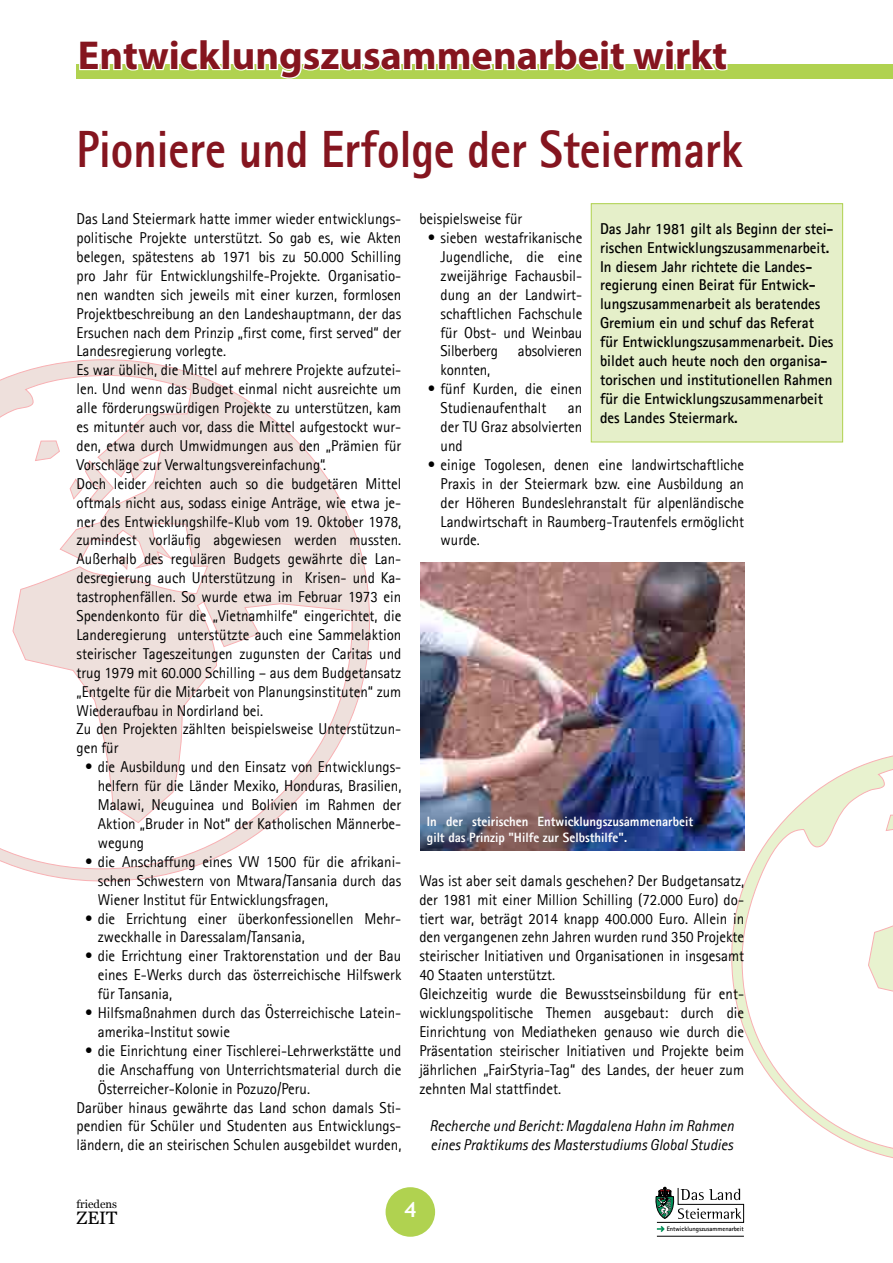
<style>
.page{position:relative;width:893px;height:1263px;background:#fff}
.page>*{position:absolute;margin:0;border:0;box-sizing:border-box;transform-origin:0 0}
.t1{font:800 52.5px "Agfa Rotis Sans Serif";color:#85151f;scale:.86 1}
.t2{font:700 40.5px "Myriad Pro";color:#85151f}
.t3{font:700 21px "Trebuchet MS";color:#fff}
.t4{font:18px "Georgia";color:#000}
.t5{font:15.75px/18.9px "Agfa Rotis Sans Serif";color:#000;text-align:justify;scale:.95 1}
.t6{font:700 15.75px/18.9px "Agfa Rotis Sans Serif";color:#000;scale:.95 1}
.t7{font:italic 15.75px/18.9px "Agfa Rotis Sans Serif";color:#000;scale:.95 1}
.t8{font:800 13.5px/16.2px "Agfa Rotis Sans Serif";color:#fff;scale:.95 1}
.t9{font:11.25px "Georgia";color:#000}
.t10{font:700 6.45px "Agfa Rotis Sans Serif";color:#000}
</style>
<div class="page">
<svg style="left:0;top:359px;width:370px;height:523px"></svg>
<svg style="left:731px;top:750px;width:162px;height:408px"></svg>
<hr style="left:657px;top:1236px;width:87px;height:1px;background:#000">
<svg style="left:655px;top:1187px;width:89px;height:45px"></svg>
<div style="left:386px;top:1187px;width:49px;height:50px;background:#b0d250;border-radius:50%"></div>
<div style="left:77px;top:64px;width:816px;height:14px;background:#b0d250"></div>
<svg style="left:78px;top:64px;width:651px;height:15px"></svg>
<div style="left:591px;top:204px;width:252px;height:238px;background:#e5efc9"></div>
<div style="left:591px;top:203px;width:252px;height:239px;border:1px solid #b0d250"></div>
<img style="left:421px;top:562px;width:323px;height:289px">
<h2 class="t2" style="left:78px;top:29px;width:651px">Entwicklungszusammenarbeit wirkt</h2>
<h1 class="t1" style="left:77px;top:116px;width:776px">Pioniere und Erfolge der Steiermark</h1>
<p class="t5" style="left:77px;top:209px;width:343px;text-align:left">Das Land Steiermark hatte immer wieder entwicklungs&shy;politische Projekte unterstützt. So gab es, wie Akten belegen, spätestens ab 1971 bis zu 50.000 Schilling pro Jahr für Entwicklungshilfe-Projekte. Organisatio&shy;nen wandten sich jeweils mit einer kurzen, formlosen Projektbeschreibung an den Landeshauptmann, der das Ersuchen nach dem Prinzip „first come, first served“ der Landesregierung vorlegte.<br>Es war üblich, die Mittel auf mehrere Projekte aufzutei&shy;len. Und wenn das Budget einmal nicht ausreichte um alle förderungswürdigen Projekte zu unterstützen, kam es mitunter auch vor, dass die Mittel aufgestockt wur&shy;den, etwa durch Umwidmungen aus den „Prämien für Vorschläge zur Verwaltungsvereinfachung“.<br>Doch leider reichten auch so die budgetären Mittel oftmals nicht aus, sodass einige Anträge, wie etwa je&shy;ner des Entwicklungshilfe-Klub vom 19. Oktober 1978, zumindest vorläufig abgewiesen werden mussten.<br>Außerhalb des regulären Budgets gewährte die Lan&shy;desregierung auch Unterstützung in Krisen- und Ka&shy;tastrophenfällen. So wurde etwa im Februar 1973 ein Spendenkonto für die „Vietnamhilfe“ eingerichtet, die Landeregierung unterstützte auch eine Sammelaktion steirischer Tageszeitungen zugunsten der Caritas und trug 1979 mit 60.000 Schilling – aus dem Budgetansatz „Entgelte für die Mitarbeit von Planungsinstituten“ zum Wiederaufbau in Nordirland bei.<br>Zu den Projekten zählten beispielsweise Unterstützun&shy;gen für</p>
<p class="t5" style="left:98px;top:757px;width:321px;text-indent:-13px">• die Ausbildung und den Einsatz von Entwicklungs&shy;helfern für die Länder Mexiko, Honduras, Brasilien, Malawi, Neuguinea und Bolivien im Rahmen der Aktion „Bruder in Not“ der Katholischen Männerbe&shy;wegung</p>
<p class="t5" style="left:98px;top:852px;width:321px;text-indent:-13px">• die Anschaffung eines VW 1500 für die afrikani&shy;schen Schwestern von Mtwara/Tansania durch das Wiener Institut für Entwicklungsfragen,</p>
<p class="t5" style="left:98px;top:909px;width:321px;text-indent:-13px">• die Errichtung einer überkonfessionellen Mehr&shy;zweckhalle in Daressalam/Tansania,</p>
<p class="t5" style="left:98px;top:946px;width:321px;text-indent:-13px">• die Errichtung einer Traktorenstation und der Bau eines E-Werks durch das österreichische Hilfswerk für Tansania,</p>
<p class="t5" style="left:98px;top:1003px;width:321px;text-indent:-13px">• Hilfsmaßnahmen durch das Österreichische Latein&shy;amerika-Institut sowie</p>
<p class="t5" style="left:85px;top:1041px;width:334px">• die Einrichtung einer Tischlerei-Lehrwerkstätte und</p>
<p class="t5" style="left:98px;top:1060px;width:321px">die Anschaffung von Unterrichtsmaterial durch die</p>
<p class="t5" style="left:98px;top:1079px;width:225px">Österreicher-Kolonie in Pozuzo/Peru.</p>
<p class="t5" style="left:77px;top:1098px;width:343px">Darüber hinaus gewährte das Land schon damals Sti-</p>
<p class="t5" style="left:77px;top:1116px;width:343px">pendien für Schüler und Studenten aus Entwicklungs-</p>
<p class="t5" style="left:77px;top:1135px;width:343px">ländern, die an steirischen Schulen ausgebildet wurden,</p>
<p class="t5" style="left:419px;top:209px;width:110px">beispielsweise für</p>
<p class="t5" style="left:441px;top:228px;width:151px;text-indent:-13px">• sieben westafrikanische Jugendliche, die eine zweijährige Fachausbil&shy;dung an der Landwirt&shy;schaftlichen Fachschule für Obst- und Weinbau Silberberg</p>
<p class="t6" style="left:600px;top:219px;width:247px">Das Jahr 1981 gilt als Beginn der stei&shy;rischen Entwicklungszusammenarbeit.<br>In diesem Jahr richtete die Landes&shy;regierung einen Beirat für Entwick&shy;lungszusammenarbeit als beratendes Gremium ein und schuf das Referat für Entwicklungszusammenarbeit. Dies bildet auch heute noch den organisa&shy;torischen und institutionellen Rahmen für die Entwicklungszusammenarbeit des Landes Steiermark.</p>
<p class="t5" style="left:518px;top:342px;width:69px">absolvieren</p>
<p class="t5" style="left:441px;top:360px;width:54px">konnten,</p>
<p class="t5" style="left:441px;top:379px;width:151px;text-indent:-13px">• fünf Kurden, die einen<br>Studienaufenthalt</p>
<p class="t5" style="left:441px;top:398px;width:151px;text-indent:127px">an der TU Graz absolvierten und</p>
<p class="t5" style="left:441px;top:455px;width:321px;text-indent:-13px">• einige Togolesen, denen eine landwirtschaftliche Praxis in der Steiermark bzw. eine Ausbildung an der Höheren Bundeslehranstalt für alpenländische Landwirtschaft in Raumberg-Trautenfels ermöglicht wurde.</p>
<p class="t8" style="left:427px;top:813px;width:282px">In der steirischen Entwicklungszusammenarbeit gilt das Prinzip "Hilfe zur Selbsthilfe".</p>
<p class="t5" style="left:419px;top:871px;width:343px;text-align:left">Was ist aber seit damals geschehen? Der Budgetansatz, der 1981 mit einer Million Schilling (72.000 Euro) do&shy;tiert war, beträgt 2014 knapp 400.000 Euro. Allein in den vergangenen zehn Jahren wurden rund 350 Projekte steirischer Initiativen und Organisationen in insgesamt 40 Staaten unterstützt.<br>Gleichzeitig wurde die Bewusstseinsbildung für ent&shy;wicklungspolitische Themen ausgebaut: durch die Einrichtung von Mediatheken genauso wie durch die Präsentation steirischer Initiativen und Projekte beim jährlichen „FairStyria-Tag“ des Landes, der heuer zum zehnten Mal stattfindet.</p>
<p class="t7" style="left:430px;top:1117px;width:322px">Recherche und Bericht: Magdalena Hahn im Rahmen eines Praktikums des Masterstudiums Global Studies</p>
<p class="t9" style="left:77px;top:1197px;width:42px">friedens</p>
<p class="t4" style="left:77px;top:1207px;width:42px">ZEIT</p>
<h3 class="t3" style="left:404px;top:1196px;width:14px">4</h3>
<p class="t10" style="left:667px;top:1225px;width:79px">Entwicklungszusammenarbeit</p>
</div>
